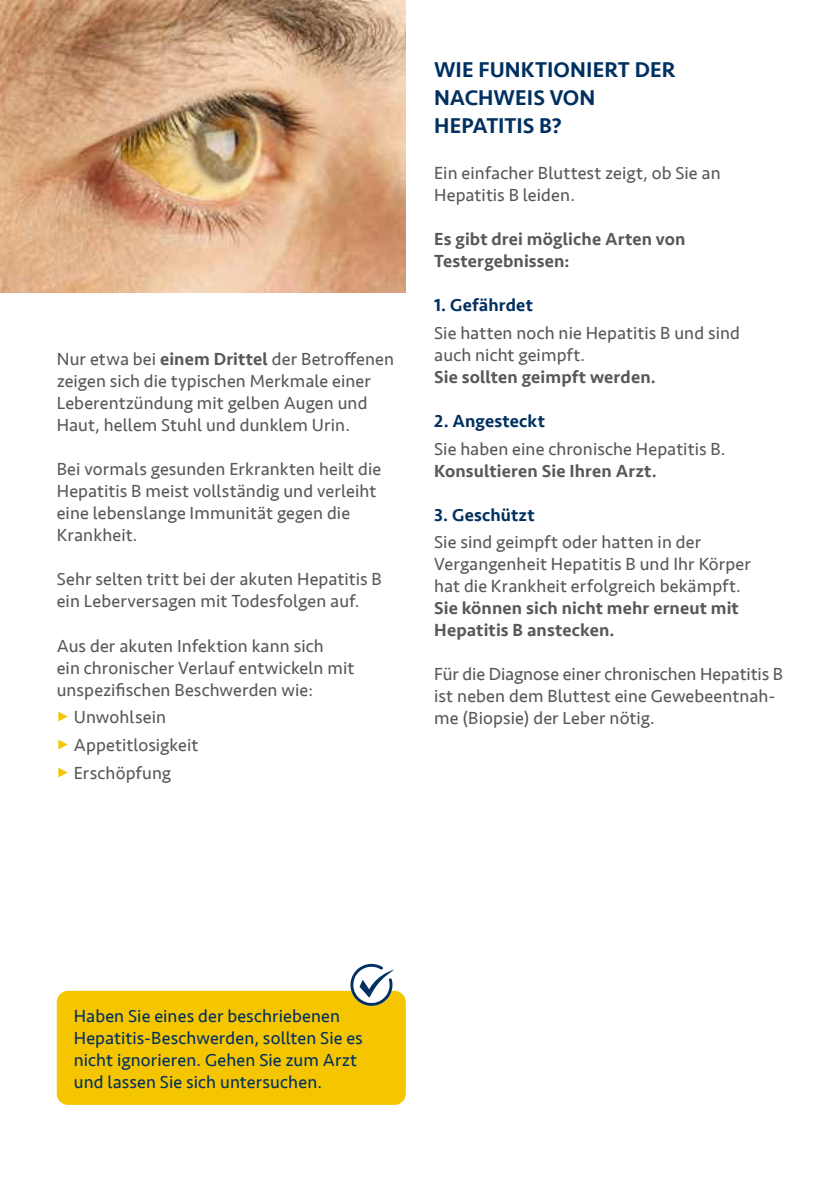
<style>
.page{position:relative;width:840px;height:1191px;background:#fff}
.page>*{position:absolute;margin:0;border:0;box-sizing:border-box;transform-origin:0 0}
.t1{font:500 22px/28px "Seravek";color:#003060}
.t2{font:18px/22px "Seravek";letter-spacing:.005em;color:#58585a}
.t3{font:500 18px/22px "Seravek";letter-spacing:.01em;color:#58585a}
.t4{font:18px/22px "Seravek";letter-spacing:.005em;color:#003060}
.t5{font:500 18px "Seravek";letter-spacing:.01em;color:#003060}
.s1{font-weight:500}
.s2{color:#f5c500}
</style>
<div class="page">
<div style="left:57px;top:990px;width:348px;height:114px;background:#f5c500;border-radius:11px"></div>
<svg style="left:350px;top:964px;width:44px;height:42px"></svg>
<img style="left:0;top:0;width:405px;height:292px">
<p class="t2" style="left:57px;top:348px;width:338px">Nur etwa bei <span class="s1">einem Drittel</span> der Betroffenen zeigen sich die typischen Merkmale einer Leberentzündung mit gelben Augen und Haut, hellem Stuhl und dunklem Urin.</p>
<p class="t2" style="left:57px;top:458px;width:326px">Bei vormals gesunden Erkrankten heilt die Hepatitis B meist vollständig und verleiht eine lebenslange Immunität gegen die Krankheit.</p>
<p class="t2" style="left:57px;top:568px;width:326px">Sehr selten tritt bei der akuten Hepatitis B ein Leberversagen mit Todesfolgen auf.</p>
<p class="t2" style="left:57px;top:634px;width:299px">Aus der akuten Infektion kann sich<br>ein chronischer Verlauf entwickeln mit unspezifischen Beschwerden wie:</p>
<p class="t2" style="left:57px;top:706px;width:111px"><span class="s2">•</span> Unwohlsein</p>
<p class="t2" style="left:57px;top:734px;width:143px"><span class="s2">•</span> Appetitlosigkeit</p>
<p class="t2" style="left:57px;top:761px;width:116px"><span class="s2">•</span> Erschöpfung</p>
<p class="t1" style="left:434px;top:56px;width:243px">WIE FUNKTIONIERT DER<br>NACHWEIS VON<br>HEPATITIS B?</p>
<p class="t2" style="left:434px;top:162px;width:288px">Ein einfacher Bluttest zeigt, ob Sie an<br>Hepatitis B leiden.</p>
<p class="t3" style="left:434px;top:228px;width:253px">Es gibt drei mögliche Arten von<br>Testergebnissen:</p>
<p class="t5" style="left:434px;top:294px;width:100px">1. Gefährdet</p>
<p class="t2" style="left:434px;top:322px;width:307px">Sie hatten noch nie Hepatitis B und sind auch nicht geimpft.</p>
<p class="t3" style="left:434px;top:366px;width:223px">Sie sollten geimpft werden.</p>
<p class="t5" style="left:434px;top:410px;width:112px">2. Angesteckt</p>
<p class="t2" style="left:434px;top:437px;width:292px">Sie haben eine chronische Hepatitis B.</p>
<p class="t3" style="left:434px;top:459px;width:224px">Konsultieren Sie Ihren Arzt.</p>
<p class="t5" style="left:434px;top:503px;width:102px">3. Geschützt</p>
<p class="t2" style="left:434px;top:531px;width:318px">Sie sind geimpft oder hatten in der<br>Vergangenheit Hepatitis B und Ihr Körper hat die Krankheit erfolgreich bekämpft.</p>
<p class="t3" style="left:434px;top:597px;width:306px">Sie können sich nicht mehr erneut mit<br>Hepatitis B anstecken.</p>
<p class="t2" style="left:434px;top:663px;width:350px">Für die Diagnose einer chronischen Hepatitis B ist neben dem Bluttest eine Gewebeentnah&shy;me (Biopsie) der Leber nötig.</p>
<p class="t4" style="left:74px;top:1004px;width:290px">Haben Sie eines der beschriebenen Hepatitis-Beschwerden, sollten Sie es nicht ignorieren. Gehen Sie zum Arzt und lassen Sie sich untersuchen.</p>
</div>
